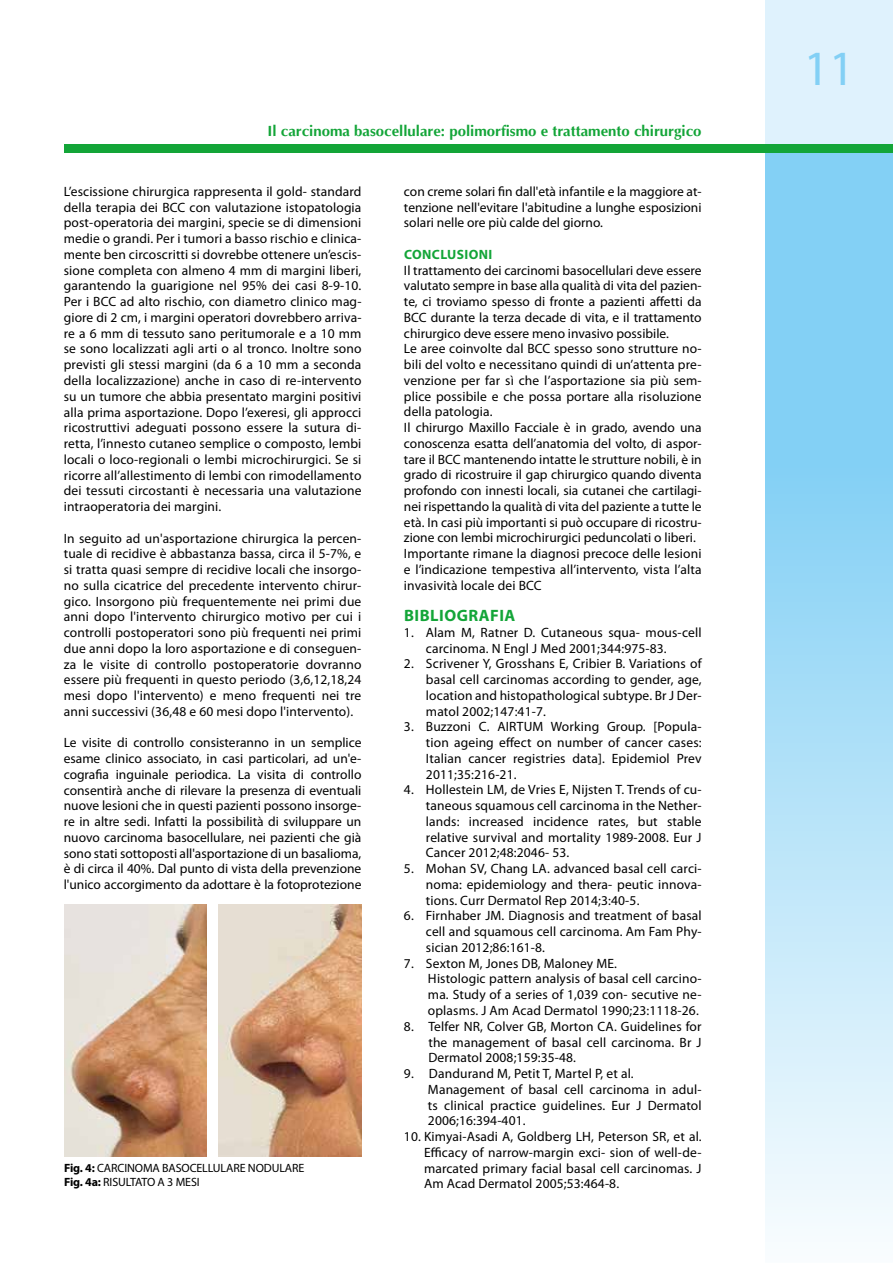
<style>
.page{position:relative;width:893px;height:1263px;background:#fff}
.page>*{position:absolute;margin:0;border:0;box-sizing:border-box;transform-origin:0 0}
.t1{font:49.5px "Myriad Pro";color:#83d0f5}
.t2{font:700 16.5px "Myriad Pro";letter-spacing:.03em;color:#13a538}
.t3{font:700 15px "Optima";color:#13a538}
.t4{font:13.5px/15.8px "Myriad Pro";letter-spacing:.01em;color:#000;text-align:justify}
.t5{font:700 13.5px "Myriad Pro";letter-spacing:.03em;color:#13a538}
.t6{font:12px/13.5px "Myriad Pro";letter-spacing:-.01em;color:#000}
.s1{font-weight:700}
</style>
<div class="page">
<svg style="left:765px;top:153px;width:128px;height:1076px;background:#abdff7"></svg>
<div style="left:765px;top:0;width:128px;height:145px;background:#dff2fd"></div>
<div style="left:64px;top:145px;width:829px;height:8px;background:#13a538"></div>
<img style="left:64px;top:904px;width:143px;height:252px">
<img style="left:219px;top:905px;width:142px;height:251px">
<p class="t3" style="left:268px;top:123px;width:436px">Il carcinoma basocellulare: polimorfismo e trattamento chirurgico</p>
<p class="t4" style="left:64px;top:183px;width:299px">L’escissione chirurgica rappresenta il gold- standard della terapia dei BCC con valutazione istopatologia post-operatoria dei margini, specie se di dimensioni medie o grandi. Per i tumori a basso rischio e clinica&shy;mente ben circoscritti si dovrebbe ottenere un’escis&shy;sione completa con almeno 4 mm di margini liberi, garantendo la guarigione nel 95% dei casi 8-9-10.<br>Per i BCC ad alto rischio, con diametro clinico mag&shy;giore di 2 cm, i margini operatori dovrebbero arriva&shy;re a 6 mm di tessuto sano peritumorale e a 10 mm se sono localizzati agli arti o al tronco. Inoltre sono previsti gli stessi margini (da 6 a 10 mm a seconda della localizzazione) anche in caso di re-intervento su un tumore che abbia presentato margini positivi alla prima asportazione. Dopo l’exeresi, gli approcci ricostruttivi adeguati possono essere la sutura di&shy;retta, l’innesto cutaneo semplice o composto, lembi locali o loco-regionali o lembi microchirurgici. Se si ricorre all’allestimento di lembi con rimodellamento dei tessuti circostanti è necessaria una valutazione intraoperatoria dei margini.</p>
<p class="t4" style="left:64px;top:530px;width:299px">In seguito ad un'asportazione chirurgica la percen&shy;tuale di recidive è abbastanza bassa, circa il 5-7%, e si tratta quasi sempre di recidive locali che insorgo&shy;no sulla cicatrice del precedente intervento chirur&shy;gico. Insorgono più frequentemente nei primi due anni dopo l'intervento chirurgico motivo per cui i controlli postoperatori sono più frequenti nei primi due anni dopo la loro asportazione e di conseguen&shy;za le visite di controllo postoperatorie dovranno essere più frequenti in questo periodo (3,6,12,18,24 mesi dopo l'intervento) e meno frequenti nei tre anni successivi (36,48 e 60 mesi dopo l'intervento).</p>
<p class="t4" style="left:64px;top:735px;width:299px">Le visite di controllo consisteranno in un semplice esame clinico associato, in casi particolari, ad un'e&shy;cografia inguinale periodica. La visita di controllo consentirà anche di rilevare la presenza di eventuali nuove lesioni che in questi pazienti possono insorge&shy;re in altre sedi. Infatti la possibilità di sviluppare un nuovo carcinoma basocellulare, nei pazienti che già sono stati sottoposti all'asportazione di un basalioma, è di circa il 40%. Dal punto di vista della prevenzione l'unico accorgimento da adottare è la fotoprotezione</p>
<p class="t6" style="left:64px;top:1161px;width:242px"><span class="s1">Fig. 4:</span> CARCINOMA BASOCELLULARE NODULARE<br><span class="s1">Fig. 4a:</span> RISULTATO A 3 MESI</p>
<p class="t4" style="left:404px;top:183px;width:299px">con creme solari fin dall'età infantile e la maggiore at&shy;tenzione nell'evitare l'abitudine a lunghe esposizioni solari nelle ore più calde del giorno.</p>
<p class="t5" style="left:404px;top:245px;width:90px">CONCLUSIONI</p>
<p class="t4" style="left:404px;top:262px;width:299px;text-align:left">Il trattamento dei carcinomi basocellulari deve essere valutato sempre in base alla qualità di vita del pazien&shy;te, ci troviamo spesso di fronte a pazienti affetti da BCC durante la terza decade di vita, e il trattamento chirurgico deve essere meno invasivo possibile.<br>Le aree coinvolte dal BCC spesso sono strutture no&shy;bili del volto e necessitano quindi di un’attenta pre&shy;venzione per far sì che l’asportazione sia più sem&shy;plice possibile e che possa portare alla risoluzione della patologia.<br>Il chirurgo Maxillo Facciale è in grado, avendo una conoscenza esatta dell’anatomia del volto, di aspor&shy;tare il BCC mantenendo intatte le strutture nobili, è in grado di ricostruire il gap chirurgico quando diventa profondo con innesti locali, sia cutanei che cartilagi&shy;nei rispettando la qualità di vita del paziente a tutte le età. In casi più importanti si può occupare di ricostru&shy;zione con lembi microchirurgici peduncolati o liberi.<br>Importante rimane la diagnosi precoce delle lesioni e l’indicazione tempestiva all’intervento, vista l’alta invasività locale dei BCC</p>
<p class="t2" style="left:404px;top:605px;width:113px">BIBLIOGRAFIA</p>
<p class="t4" style="left:426px;top:624px;width:277px;text-indent:-22px">1. Alam M, Ratner D. Cutaneous squa- mous-cell carcinoma. N Engl J Med 2001;344:975-83.</p>
<p class="t4" style="left:426px;top:656px;width:277px;text-indent:-22px">2. Scrivener Y, Grosshans E, Cribier B. Variations of basal cell carcinomas according to gender, age, location and histopathological subtype. Br J Der&shy;matol 2002;147:41-7.</p>
<p class="t4" style="left:426px;top:719px;width:277px;text-indent:-22px">3. Buzzoni C. AIRTUM Working Group. [Popula&shy;tion ageing effect on number of cancer cases:<br>Italian cancer registries data]. Epidemiol Prev 2011;35:216-21.</p>
<p class="t4" style="left:426px;top:782px;width:277px;text-indent:-22px">4. Hollestein LM, de Vries E, Nijsten T. Trends of cu&shy;taneous squamous cell carcinoma in the Nether&shy;lands: increased incidence rates, but stable relative survival and mortality 1989-2008. Eur J Cancer 2012;48:2046- 53.</p>
<p class="t4" style="left:426px;top:860px;width:277px;text-indent:-22px">5. Mohan SV, Chang LA. advanced basal cell carci&shy;noma: epidemiology and thera- peutic innova&shy;tions. Curr Dermatol Rep 2014;3:40-5.</p>
<p class="t4" style="left:426px;top:908px;width:277px;text-indent:-22px">6. Firnhaber JM. Diagnosis and treatment of basal cell and squamous cell carcinoma. Am Fam Phy&shy;sician 2012;86:161-8.</p>
<p class="t4" style="left:428px;top:955px;width:275px;text-align:left;text-indent:-24px">7. Sexton M, Jones DB, Maloney ME.<br>Histologic pattern analysis of basal cell carcino&shy;ma. Study of a series of 1,039 con- secutive ne&shy;oplasms. J Am Acad Dermatol 1990;23:1118-26.</p>
<p class="t4" style="left:428px;top:1018px;width:275px;text-indent:-24px">8. Telfer NR, Colver GB, Morton CA. Guidelines for the management of basal cell carcinoma. Br J Dermatol 2008;159:35-48.</p>
<p class="t4" style="left:428px;top:1065px;width:275px;text-align:left;text-indent:-24px">9. Dandurand M, Petit T, Martel P, et al.<br>Management of basal cell carcinoma in adul&shy;ts clinical practice guidelines. Eur J Dermatol 2006;16:394-401.</p>
<p class="t4" style="left:424px;top:1128px;width:279px;text-indent:-20px">10. Kimyai-Asadi A, Goldberg LH, Peterson SR, et al.<br>Efficacy of narrow-margin exci- sion of well-de&shy;marcated primary facial basal cell carcinomas. J Am Acad Dermatol 2005;53:464-8.</p>
<h1 class="t1" style="left:804px;top:38px;width:52px">11</h1>
</div>
